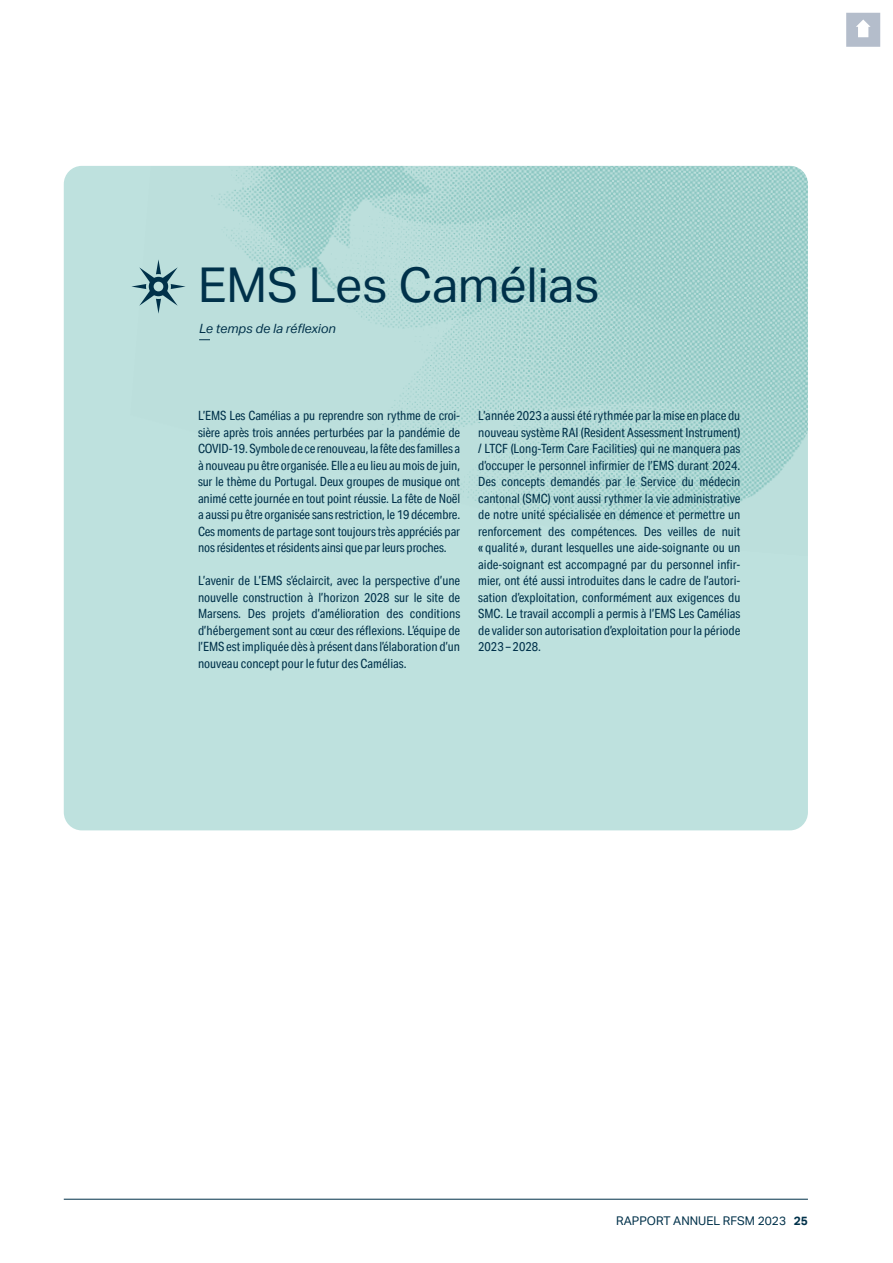
<style>
.page{position:relative;width:893px;height:1263px;background:#fff}
.page>*{position:absolute;margin:0;border:0;box-sizing:border-box;transform-origin:0 0}
.t1{font:48px "Aktiv Grotesk";color:#00314a}
.t2{font:12.75px/16.5px "Aktiv Grotesk Cd";color:#00314a;text-align:justify}
.t3{font:italic 12.75px "Aktiv Grotesk";color:#00314a}
.t4{font:12px "Aktiv Grotesk";color:#00314a}
.s1{font-weight:700}
</style>
<div class="page">
<div style="left:64px;top:166px;width:744px;height:664px;background:#bee1de;border-radius:18px"></div>
<img style="left:199px;top:166px;width:609px;height:355px">
<svg style="left:131px;top:259px;width:55px;height:55px"></svg>
<hr style="left:64px;top:1199px;width:744px;height:1px;background:#00314a">
<svg style="left:846px;top:13px;width:34px;height:34px"></svg>
<h1 class="t1" style="left:198px;top:258px;width:403px">EMS Les Camélias</h1>
<p class="t3" style="left:199px;top:321px;width:138px">Le temps de la réflexion</p>
<p class="t2" style="left:198px;top:407px;width:264px">L’EMS Les Camélias a pu reprendre son rythme de croi&shy;sière après trois années perturbées par la pandémie de COVID-19. Symbole de ce renouveau, la fête des familles a à nouveau pu être organisée. Elle a eu lieu au mois de juin, sur le thème du Portugal. Deux groupes de musique ont animé cette journée en tout point réussie. La fête de Noël a aussi pu être organisée sans restriction, le 19 décembre.<br>Ces moments de partage sont toujours très appréciés par nos résidentes et résidents ainsi que par leurs proches.</p>
<p class="t2" style="left:198px;top:572px;width:264px">L’avenir de L’EMS s’éclaircit, avec la perspective d’une nouvelle construction à l’horizon 2028 sur le site de Marsens. Des projets d’amélioration des conditions d’hébergement sont au cœur des réflexions. L’équipe de l’EMS est impliquée dès à présent dans l’élaboration d’un nouveau concept pour le futur des Camélias.</p>
<p class="t2" style="left:478px;top:407px;width:264px">L’année 2023 a aussi été rythmée par la mise en place du nouveau système RAI (Resident Assessment Instrument) / LTCF (Long-Term Care Facilities) qui ne manquera pas d’occuper le personnel infirmier de l’EMS durant 2024.<br>Des concepts demandés par le Service du médecin cantonal (SMC) vont aussi rythmer la vie administrative de notre unité spécialisée en démence et permettre un renforcement des compétences. Des veilles de nuit « qualité », durant lesquelles une aide-soignante ou un aide-soignant est accompagné par du personnel infir&shy;mier, ont été aussi introduites dans le cadre de l’autori&shy;sation d’exploitation, conformément aux exigences du SMC. Le travail accompli a permis à l’EMS Les Camélias de valider son autorisation d’exploitation pour la période 2023 – 2028.</p>
<p class="t4" style="left:616px;top:1214px;width:193px">RAPPORT ANNUEL RFSM 2023 <span class="s1">25</span></p>
</div>
